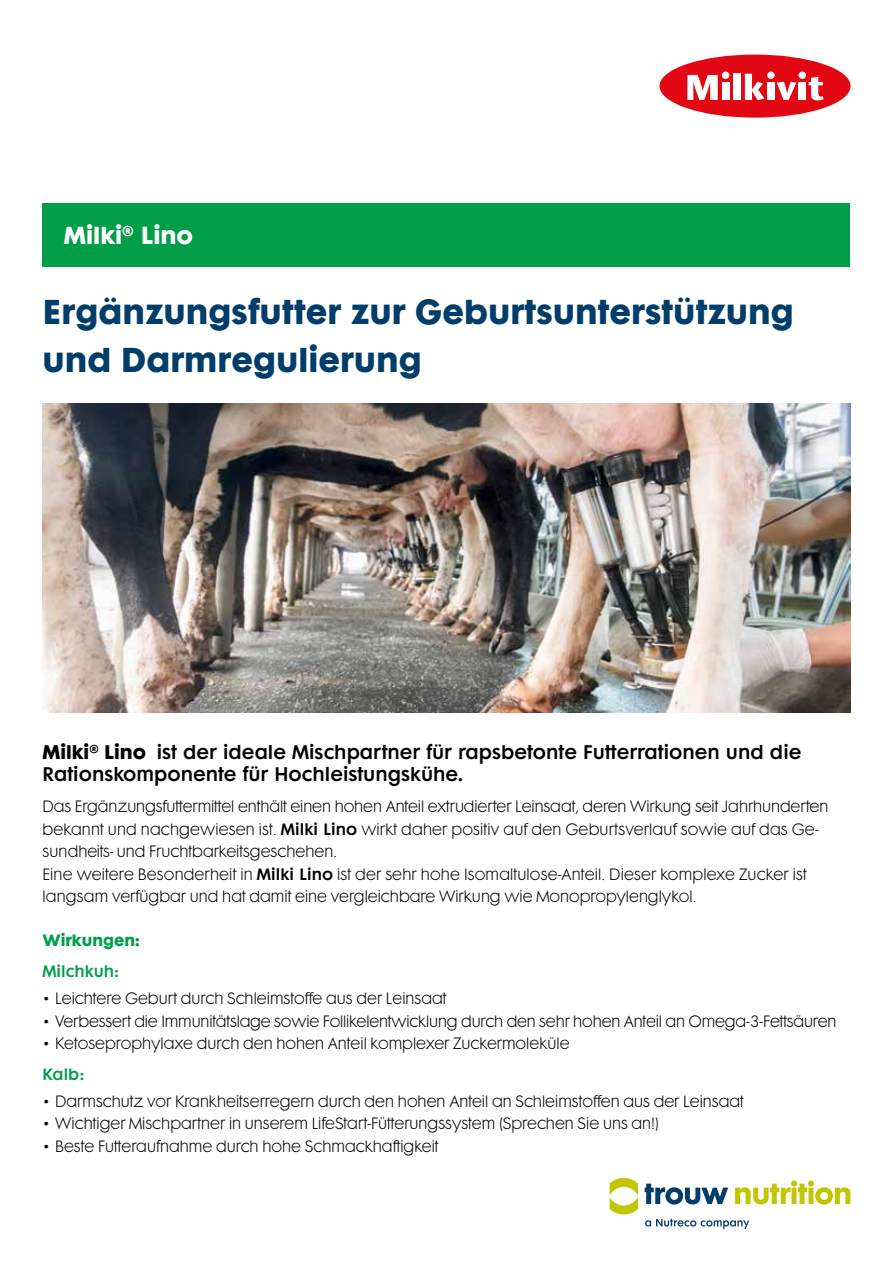
<style>
.page{position:relative;width:893px;height:1263px;background:#fff}
.page>*{position:absolute;margin:0;border:0;box-sizing:border-box;transform-origin:0 0}
.t1{font:700 31.5px/48px "Futura Maxi Std";color:#003d6a}
.t2{font:700 22.5px "Futura Maxi Std";color:#fff}
.t3{font:600 18px/22.5px "Futura Maxi Std";color:#000}
.t4{font:300 15px/22.5px "Futura Maxi Std";color:#000}
.t5{font:600 15px "Futura Maxi Std";color:#009e48}
.t6{font:700 15px "Futura Maxi Std";color:#009e48}
.s1{font-weight:700}
.s2{font-weight:600}
</style>
<div class="page">
<div style="left:43px;top:203px;width:807px;height:64px;background:#009e48"></div>
<svg style="left:645px;top:1219px;width:104px;height:10px"></svg>
<svg style="left:610px;top:1178px;width:28px;height:36px"></svg>
<svg style="left:645px;top:1183px;width:83px;height:21px"></svg>
<svg style="left:735px;top:1180px;width:115px;height:24px"></svg>
<div style="left:659px;top:55px;width:191px;height:63px;background:#e30613;border-radius:50%"></div>
<svg style="left:687px;top:75px;width:31px;height:25px"></svg>
<div style="left:722px;top:72px;width:7px;height:7px;background:#fff;border-radius:50%"></div>
<div style="left:722px;top:82px;width:7px;height:18px;background:#fff"></div>
<div style="left:733px;top:74px;width:8px;height:26px;background:#fff"></div>
<svg style="left:745px;top:74px;width:19px;height:26px"></svg>
<div style="left:767px;top:72px;width:8px;height:7px;background:#fff;border-radius:50%"></div>
<div style="left:767px;top:82px;width:7px;height:18px;background:#fff"></div>
<svg style="left:777px;top:82px;width:19px;height:18px"></svg>
<div style="left:798px;top:72px;width:8px;height:7px;background:#fff;border-radius:50%"></div>
<div style="left:799px;top:82px;width:7px;height:18px;background:#fff"></div>
<svg style="left:809px;top:77px;width:15px;height:23px"></svg>
<img style="left:43px;top:404px;width:807px;height:308px">
<h2 class="t2" style="left:64px;top:219px;width:131px">Milki<sup>®</sup> Lino</h2>
<h1 class="t1" style="left:43px;top:287px;width:753px">Ergänzungsfutter zur Geburtsunterstützung und Darmregulierung</h1>
<p class="t3" style="left:43px;top:741px;width:760px"><span class="s1">Milki</span><sup>®</sup> <span class="s1">Lino</span> ist der ideale Mischpartner für rapsbetonte Futterrationen und die<br>Rationskomponente für Hochleistungskühe.</p>
<p class="t4" style="left:43px;top:795px;width:787px">Das Ergänzungsfuttermittel enthält einen hohen Anteil extrudierter Leinsaat, deren Wirkung seit Jahrhunderten bekannt und nachgewiesen ist. <span class="s2">Milki Lino</span> wirkt daher positiv auf den Geburtsverlauf sowie auf das Ge&shy;sundheits- und Fruchtbarkeitsgeschehen.<br>Eine weitere Besonderheit in <span class="s2">Milki Lino</span> ist der sehr hohe Isomaltulose-Anteil. Dieser komplexe Zucker ist langsam verfügbar und hat damit eine vergleichbare Wirkung wie Monopropylenglykol.</p>
<p class="t6" style="left:43px;top:930px;width:99px">Wirkungen:</p>
<p class="t5" style="left:43px;top:962px;width:78px">Milchkuh:</p>
<p class="t4" style="left:43px;top:987px;width:405px">• Leichtere Geburt durch Schleimstoffe aus der Leinsaat</p>
<p class="t4" style="left:43px;top:1010px;width:795px">• Verbessert die Immunitätslage sowie Follikelentwicklung durch den sehr hohen Anteil an Omega-3-Fettsäuren</p>
<p class="t4" style="left:43px;top:1032px;width:529px">• Ketoseprophylaxe durch den hohen Anteil komplexer Zuckermoleküle</p>
<p class="t5" style="left:43px;top:1064px;width:43px">Kalb:</p>
<p class="t4" style="left:43px;top:1090px;width:703px">• Darmschutz vor Krankheitserregern durch den hohen Anteil an Schleimstoffen aus der Leinsaat</p>
<p class="t4" style="left:43px;top:1112px;width:618px">• Wichtiger Mischpartner in unserem LifeStart-Fütterungssystem (Sprechen Sie uns an!)</p>
<p class="t4" style="left:43px;top:1135px;width:398px">• Beste Futteraufnahme durch hohe Schmackhaftigkeit</p>
</div>
